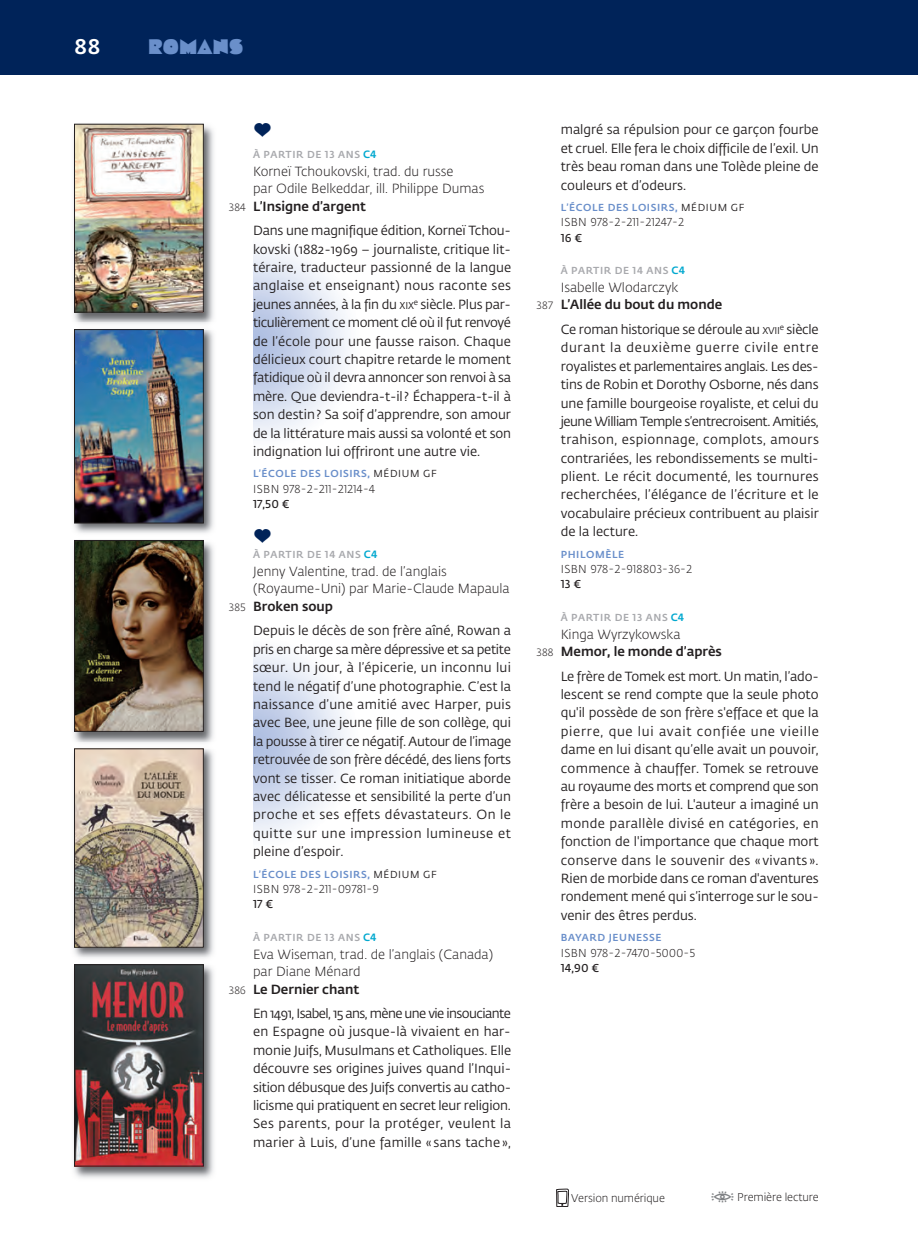
<style>
.page{position:relative;width:918px;height:1241px;background:#fff}
.page>*{position:absolute;margin:0;border:0;box-sizing:border-box;transform-origin:0 0}
.t1{font:21px "Cooter Deuce";letter-spacing:.03em;color:#6a8fca}
.t2{font:500 21px "Fedra Sans Pro";color:#fff}
.t3{font:14px "RLPE";color:#002359}
.t4{font:13.12px/18.4px "Fedra Sans Pro";color:#231f20;text-align:justify}
.t5{font:300 13.12px "Fedra Sans Pro";color:#231f20}
.t6{font:500 13.12px/17.5px "Fedra Sans Pro";color:#231f20}
.t7{font:300 11.38px "Fedra Sans Pro";letter-spacing:.035em;color:#231f20}
.t8{font:600 11.38px "Fedra Sans Pro";color:#231f20}
.t9{font:300 11.2px "Fedra Sans Pro";letter-spacing:-.01em;color:#231f20}
.t10{font:500 10.15px "Fedra Sans Pro";letter-spacing:.06em;color:#6a8fca}
.t11{font:500 10.15px "Fedra Sans Pro";letter-spacing:.06em;color:#a8a9ad}
.s1{font-size:10.5px;color:#00a8cf}
.s2{font-weight:300;font-size:10.5px}
.s3{font-size:9.8px}
.s4{font-weight:400;color:#231f20}
.s5{font-weight:300}
</style>
<div class="page">
<div style="left:0;top:0;width:918px;height:74px;background:#002359"></div>
<svg style="left:556px;top:1188px;width:13px;height:18px"></svg>
<img style="left:73px;top:123px;width:141px;height:1055px">
<img style="left:76px;top:126px;width:125px;height:184px">
<div style="left:74px;top:124px;width:129px;height:188px;border:1px solid #231f20"></div>
<img style="left:76px;top:331px;width:125px;height:190px">
<div style="left:74px;top:329px;width:129px;height:194px;border:1px solid #231f20"></div>
<img style="left:76px;top:542px;width:125px;height:187px">
<div style="left:74px;top:540px;width:129px;height:191px;border:1px solid #231f20"></div>
<img style="left:76px;top:750px;width:125px;height:195px">
<div style="left:74px;top:748px;width:129px;height:199px;border:1px solid #231f20"></div>
<img style="left:76px;top:966px;width:125px;height:197px">
<div style="left:74px;top:964px;width:129px;height:201px;border:1px solid #231f20"></div>
<h1 class="t2" style="left:74px;top:38px;width:28px">88</h1>
<h1 class="t1" style="left:149px;top:37px;width:96px">ROMANS</h1>
<p class="t3" style="left:253px;top:121px;width:20px">a</p>
<p class="t11" style="left:253px;top:150px;width:125px">À PARTIR DE 13 ANS <span class="s1">C4</span></p>
<p class="t5" style="left:253px;top:166px;width:202px">Korneï Tchoukovski, trad. du russe</p>
<p class="t5" style="left:253px;top:183px;width:233px">par Odile Belkeddar, ill. Philippe Dumas</p>
<p class="t6" style="left:228px;top:198px;width:139px"><span class="s2">384</span> L’INSIGNE D’ARGENT</p>
<p class="t4" style="left:253px;top:222px;width:260px">Dans une magnifique édition, Korneï Tchou&shy;kovski (1882-1969 – journaliste, critique lit&shy;téraire, traducteur passionné de la langue anglaise et enseignant) nous raconte ses jeunes années, à la fin du <span class="s3">XIX</span><sup>e</sup> siècle. Plus par&shy;ticulièrement ce moment clé où il fut renvoyé de l’école pour une fausse raison. Chaque délicieux court chapitre retarde le moment fatidique où il devra annoncer son renvoi à sa mère. Que deviendra-t-il ? Échappera-t-il à son destin ? Sa soif d’apprendre, son amour de la littérature mais aussi sa volonté et son indignation lui offriront une autre vie.</p>
<p class="t10" style="left:253px;top:469px;width:185px">L’ÉCOLE DES LOISIRS, <span class="s4">MÉDIUM GF</span></p>
<p class="t7" style="left:253px;top:484px;width:123px">ISBN 978-2-211-21214-4</p>
<p class="t8" style="left:253px;top:499px;width:38px">17,50 €</p>
<p class="t3" style="left:253px;top:527px;width:20px">a</p>
<p class="t11" style="left:253px;top:550px;width:126px">À PARTIR DE 14 ANS <span class="s1">C4</span></p>
<p class="t5" style="left:253px;top:566px;width:195px">Jenny Valentine, trad. de l’anglais</p>
<p class="t5" style="left:253px;top:583px;width:258px">(Royaume-Uni) par Marie-Claude Mapaula</p>
<p class="t6" style="left:228px;top:598px;width:106px"><span class="s2">385</span> BROKEN SOUP</p>
<p class="t4" style="left:253px;top:622px;width:260px">Depuis le décès de son frère aîné, Rowan a pris en charge sa mère dépressive et sa petite sœur. Un jour, à l’épicerie, un inconnu lui tend le négatif d’une photographie. C’est la naissance d’une amitié avec Harper, puis avec Bee, une jeune fille de son collège, qui la pousse à tirer ce négatif. Autour de l’image retrouvée de son frère décédé, des liens forts vont se tisser. Ce roman initiatique aborde avec délicatesse et sensibilité la perte d’un proche et ses effets dévastateurs. On le quitte sur une impression lumineuse et pleine d’espoir.</p>
<p class="t10" style="left:253px;top:869px;width:185px">L’ÉCOLE DES LOISIRS, <span class="s4">MÉDIUM GF</span></p>
<p class="t7" style="left:253px;top:884px;width:127px">ISBN 978-2-211-09781-9</p>
<p class="t8" style="left:253px;top:899px;width:22px">17 €</p>
<p class="t11" style="left:253px;top:933px;width:125px">À PARTIR DE 13 ANS <span class="s1">C4</span></p>
<p class="t5" style="left:253px;top:948px;width:241px">Eva Wiseman, trad. de l’anglais (Canada)</p>
<p class="t5" style="left:253px;top:965px;width:109px">par Diane Ménard</p>
<p class="t6" style="left:228px;top:981px;width:133px"><span class="s2">386</span> LE DERNIER CHANT</p>
<p class="t4" style="left:253px;top:1005px;width:260px">En 1491, Isabel, 15 ans, mène une vie insouciante en Espagne où jusque-là vivaient en har&shy;monie Juifs, Musulmans et Catholiques. Elle découvre ses origines juives quand l’Inqui&shy;sition débusque des Juifs convertis au catho - licisme qui pratiquent en secret leur religion.<br>Ses parents, pour la protéger, veulent la marier à Luis, d’une famille « sans tache »,</p>
<p class="t4" style="left:561px;top:122px;width:260px">malgré sa répulsion pour ce garçon fourbe et cruel. Elle fera le choix difficile de l’exil. Un très beau roman dans une Tolède pleine de couleurs et d’odeurs.</p>
<p class="t10" style="left:561px;top:203px;width:185px">L’ÉCOLE DES LOISIRS, <span class="s4">MÉDIUM GF</span></p>
<p class="t7" style="left:561px;top:218px;width:125px">ISBN 978-2-211-21247-2</p>
<p class="t8" style="left:561px;top:233px;width:23px">16 €</p>
<p class="t11" style="left:561px;top:267px;width:126px">À PARTIR DE 14 ANS <span class="s1">C4</span></p>
<p class="t6" style="left:536px;top:279px;width:188px;text-indent:25px"><span class="s5">Isabelle Wlodarczyk<br></span><span class="s2">387</span> L’ALLÉE DU BOUT DU MONDE</p>
<p class="t4" style="left:561px;top:321px;width:260px">Ce roman historique se déroule au <span class="s3">XVII</span><sup>e</sup> siècle durant la deuxième guerre civile entre royalistes et parlementaires anglais. Les des&shy;tins de Robin et Dorothy Osborne, nés dans une famille bourgeoise royaliste, et celui du jeune William Temple s’entrecroisent. Amitiés, trahison, espionnage, complots, amours contrariées, les rebondissements se multi&shy;plient. Le récit documenté, les tournures recherchées, l’élégance de l’écriture et le vocabulaire précieux contribuent au plaisir de la lecture.</p>
<p class="t10" style="left:561px;top:550px;width:65px">PHILOMÈLE</p>
<p class="t7" style="left:561px;top:564px;width:133px">ISBN 978-2-918803-36-2</p>
<p class="t8" style="left:561px;top:579px;width:22px">13 €</p>
<p class="t11" style="left:561px;top:613px;width:125px">À PARTIR DE 13 ANS <span class="s1">C4</span></p>
<p class="t6" style="left:536px;top:626px;width:187px;text-indent:25px"><span class="s5">Kinga Wyrzykowska<br></span><span class="s2">388</span> MEMOR, LE MONDE D’APRÈS</p>
<p class="t4" style="left:561px;top:668px;width:260px">Le frère de Tomek est mort. Un matin, l’ado&shy;lescent se rend compte que la seule photo qu'il possède de son frère s'efface et que la pierre, que lui avait confiée une vieille dame en lui disant qu’elle avait un pouvoir, commence à chauffer. Tomek se retrouve au royaume des morts et comprend que son frère a besoin de lui. L'auteur a imaginé un monde parallèle divisé en catégories, en fonction de l'importance que chaque mort conserve dans le souvenir des « vivants ».<br>Rien de morbide dans ce roman d'aventures rondement mené qui s’interroge sur le sou&shy;venir des êtres perdus.</p>
<p class="t10" style="left:561px;top:933px;width:102px">BAYARD JEUNESSE</p>
<p class="t7" style="left:561px;top:947px;width:136px">ISBN 978-2-7470-5000-5</p>
<p class="t8" style="left:561px;top:963px;width:40px">14,90 €</p>
<p class="t9" style="left:571px;top:1192px;width:95px">Version numérique</p>
<p class="t9" style="left:737px;top:1192px;width:83px">Première lecture</p>
</div>
